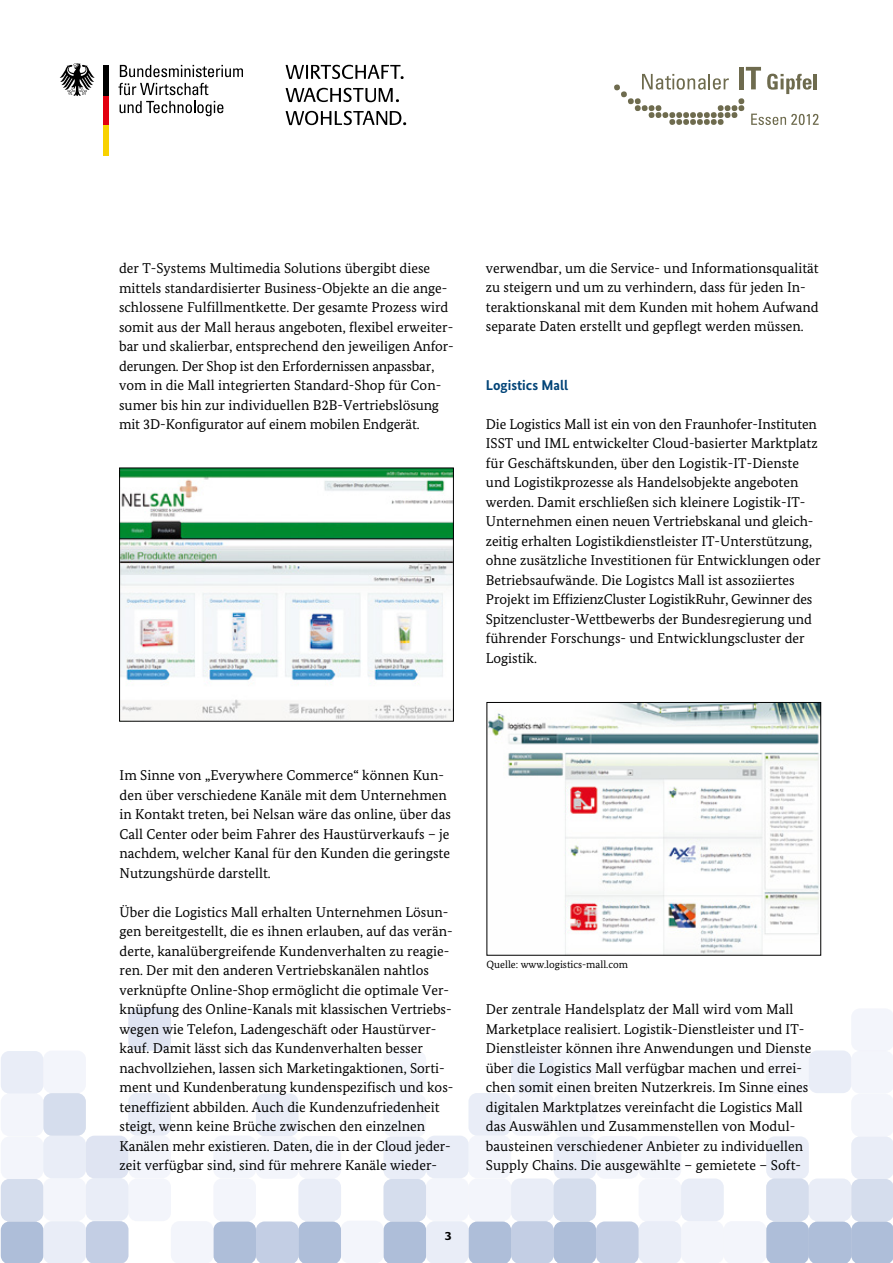
<style>
.page{position:relative;width:893px;height:1263px;background:#fff}
.page>*{position:absolute;margin:0;border:0;box-sizing:border-box;transform-origin:0 0}
.t1{font:14.25px/19.5px "Bundes Serif";color:#000}
.t2{font:700 14.25px "Bundes Sans";color:#004377}
.t3{font:700 12px "Neue Praxis";color:#000}
.t4{font:10.5px "Bundes Serif";color:#000}
</style>
<div class="page">
<div style="left:104px;top:125px;width:5px;height:30px;background:#f8d200"></div>
<div style="left:104px;top:95px;width:5px;height:30px;background:#e3000f"></div>
<div style="left:104px;top:65px;width:5px;height:30px;background:#000"></div>
<svg style="left:60px;top:63px;width:35px;height:33px"></svg>
<svg style="left:120px;top:65px;width:123px;height:12px"></svg>
<svg style="left:118px;top:83px;width:90px;height:12px"></svg>
<svg style="left:120px;top:101px;width:103px;height:15px"></svg>
<svg style="left:286px;top:65px;width:118px;height:14px"></svg>
<svg style="left:286px;top:88px;width:113px;height:14px"></svg>
<svg style="left:286px;top:111px;width:120px;height:14px"></svg>
<svg style="left:614px;top:67px;width:205px;height:58px"></svg>
<div style="left:1px;top:1221px;width:42px;height:42px;background:#aebed9"></div>
<div style="left:384px;top:1221px;width:42px;height:42px;background:#aebed9"></div>
<div style="left:469px;top:1221px;width:42px;height:42px;background:#aebed9"></div>
<div style="left:766px;top:1221px;width:127px;height:42px;background:#aebed9"></div>
<div style="left:86px;top:1221px;width:42px;height:42px;background:#c3cee4;border-radius:9px"></div>
<svg style="left:213px;top:1221px;width:128px;height:42px"></svg>
<div style="left:511px;top:1221px;width:43px;height:42px;background:#c3cee4;border-radius:9px"></div>
<svg style="left:554px;top:1221px;width:85px;height:42px"></svg>
<div style="left:1px;top:1179px;width:42px;height:42px;background:#d5dded;border-radius:9px"></div>
<div style="left:384px;top:1179px;width:42px;height:42px;background:#d5dded;border-radius:9px"></div>
<div style="left:851px;top:1179px;width:42px;height:42px;background:#d5dded;border-radius:9px"></div>
<div style="left:43px;top:1221px;width:43px;height:42px;background:#e9edf7;border-radius:9px"></div>
<div style="left:298px;top:1178px;width:43px;height:43px;background:#e9edf7;border-radius:9px"></div>
<div style="left:384px;top:1136px;width:42px;height:43px;background:#e9edf7;border-radius:9px"></div>
<div style="left:426px;top:1221px;width:43px;height:42px;background:#e9edf7;border-radius:9px"></div>
<div style="left:511px;top:1178px;width:43px;height:43px;background:#e9edf7;border-radius:9px"></div>
<div style="left:554px;top:1136px;width:42px;height:43px;background:#e9edf7;border-radius:9px"></div>
<div style="left:766px;top:1136px;width:43px;height:43px;background:#e9edf7;border-radius:9px"></div>
<div style="left:809px;top:1178px;width:42px;height:43px;background:#e9edf7;border-radius:9px"></div>
<div style="left:851px;top:1136px;width:42px;height:43px;background:#e9edf7;border-radius:9px"></div>
<div style="left:1px;top:1136px;width:42px;height:43px;background:#f0f2fa;border-radius:9px"></div>
<div style="left:128px;top:1178px;width:43px;height:43px;background:#f0f2fa;border-radius:9px"></div>
<div style="left:171px;top:1221px;width:42px;height:42px;background:#f0f2fa;border-radius:9px"></div>
<div style="left:213px;top:1178px;width:43px;height:43px;background:#f0f2fa;border-radius:9px"></div>
<div style="left:298px;top:1136px;width:43px;height:42px;background:#f0f2fa;border-radius:9px"></div>
<div style="left:384px;top:1094px;width:42px;height:42px;background:#f0f2fa;border-radius:9px"></div>
<div style="left:469px;top:1178px;width:42px;height:43px;background:#f0f2fa;border-radius:9px"></div>
<div style="left:554px;top:1094px;width:42px;height:42px;background:#f0f2fa;border-radius:9px"></div>
<div style="left:639px;top:1179px;width:42px;height:42px;background:#f0f2fa;border-radius:9px"></div>
<div style="left:851px;top:1094px;width:42px;height:42px;background:#f0f2fa;border-radius:9px"></div>
<div style="left:851px;top:1008px;width:42px;height:43px;background:#f0f2fa;border-radius:9px"></div>
<div style="left:86px;top:1136px;width:42px;height:42px;background:#dfe4f2;border-radius:9px"></div>
<div style="left:43px;top:1051px;width:43px;height:42px;background:#f0f2fa;border-radius:9px"></div>
<div style="left:128px;top:1008px;width:43px;height:42px;background:#dfe4f2;border-radius:9px"></div>
<div style="left:766px;top:1178px;width:43px;height:43px;background:#d5dded;border-radius:9px"></div>
<div style="left:554px;top:1178px;width:42px;height:43px;background:#d5dded;border-radius:9px"></div>
<div style="left:43px;top:1093px;width:43px;height:43px;background:#d5dded;border-radius:9px"></div>
<div style="left:809px;top:1050px;width:42px;height:43px;background:#e9edf7;border-radius:9px"></div>
<div style="left:681px;top:1178px;width:43px;height:43px;background:#e9edf7;border-radius:9px"></div>
<div style="left:639px;top:1221px;width:42px;height:42px;background:#e9edf7;border-radius:9px"></div>
<div style="left:511px;top:1050px;width:43px;height:43px;background:#e9edf7;border-radius:9px"></div>
<div style="left:469px;top:1093px;width:42px;height:42px;background:#e9edf7;border-radius:9px"></div>
<div style="left:426px;top:1136px;width:43px;height:42px;background:#e9edf7;border-radius:9px"></div>
<div style="left:256px;top:1093px;width:42px;height:43px;background:#e9edf7;border-radius:9px"></div>
<div style="left:128px;top:1093px;width:43px;height:42px;background:#e9edf7;border-radius:9px"></div>
<div style="left:86px;top:1178px;width:42px;height:43px;background:#e9edf7;border-radius:9px"></div>
<div style="left:43px;top:1136px;width:43px;height:42px;background:#e9edf7;border-radius:9px"></div>
<div style="left:1px;top:1051px;width:42px;height:42px;background:#e9edf7;border-radius:9px"></div>
<div style="left:851px;top:1051px;width:42px;height:42px;background:#f0f2fa;border-radius:9px"></div>
<div style="left:766px;top:1051px;width:43px;height:42px;background:#f0f2fa;border-radius:9px"></div>
<div style="left:724px;top:1221px;width:42px;height:42px;background:#f0f2fa;border-radius:9px"></div>
<div style="left:681px;top:1221px;width:43px;height:42px;background:#f0f2fa;border-radius:9px"></div>
<div style="left:639px;top:1136px;width:42px;height:42px;background:#f0f2fa;border-radius:9px"></div>
<div style="left:596px;top:1136px;width:43px;height:42px;background:#f0f2fa;border-radius:9px"></div>
<div style="left:554px;top:1051px;width:42px;height:42px;background:#f0f2fa;border-radius:9px"></div>
<div style="left:511px;top:1093px;width:43px;height:42px;background:#f0f2fa;border-radius:9px"></div>
<div style="left:469px;top:1135px;width:42px;height:43px;background:#f0f2fa;border-radius:9px"></div>
<div style="left:426px;top:1178px;width:43px;height:43px;background:#f0f2fa;border-radius:9px"></div>
<div style="left:383px;top:1051px;width:43px;height:42px;background:#f0f2fa;border-radius:9px"></div>
<div style="left:341px;top:1221px;width:42px;height:42px;background:#f0f2fa;border-radius:9px"></div>
<div style="left:256px;top:1136px;width:42px;height:42px;background:#f0f2fa;border-radius:9px"></div>
<div style="left:213px;top:1135px;width:43px;height:43px;background:#f0f2fa;border-radius:9px"></div>
<div style="left:128px;top:1135px;width:43px;height:43px;background:#f0f2fa;border-radius:9px"></div>
<div style="left:43px;top:1178px;width:43px;height:43px;background:#f0f2fa;border-radius:9px"></div>
<div style="left:1px;top:1093px;width:42px;height:43px;background:#f0f2fa;border-radius:9px"></div>
<img style="left:121px;top:470px;width:331px;height:250px">
<div style="left:119px;top:468px;width:335px;height:254px;border:1px solid #000"></div>
<img style="left:488px;top:704px;width:331px;height:250px">
<div style="left:486px;top:702px;width:335px;height:254px;border:1px solid #000"></div>
<p class="t1" style="left:119px;top:258px;width:336px">der T-Systems Multimedia Solutions übergibt diese mittels standardisierter Business-Objekte an die ange&shy;schlossene Fulfillmentkette. Der gesamte Prozess wird somit aus der Mall heraus angeboten, flexibel erweiter&shy;bar und skalierbar, entsprechend den jeweiligen Anfor&shy;derungen. Der Shop ist den Erfordernissen anpassbar, vom in die Mall integrierten Standard-Shop für Con&shy;sumer bis hin zur individuellen B2B-Vertriebslösung mit 3D-Konfigurator auf einem mobilen Endgerät.</p>
<p class="t1" style="left:486px;top:258px;width:334px">verwendbar, um die Service- und Informationsqualität zu steigern und um zu verhindern, dass für jeden In-- teraktionskanal mit dem Kunden mit hohem Aufwand separate Daten erstellt und gepflegt werden müssen.</p>
<p class="t2" style="left:486px;top:376px;width:84px">Logistics Mall</p>
<p class="t1" style="left:486px;top:414px;width:336px">Die Logistics Mall ist ein von den Fraunhofer-Instituten ISST und IML entwickelter Cloud-basierter Marktplatz für Geschäftskunden, über den Logistik-IT-Dienste und Logistikprozesse als Handelsobjekte angeboten werden. Damit erschließen sich kleinere Logistik-IT-Unternehmen einen neuen Vertriebskanal und gleich&shy;zeitig erhalten Logistikdienstleister IT-Unterstützung, ohne zusätzliche Investitionen für Entwicklungen oder Betriebsaufwände. Die Logistcs Mall ist assoziiertes Projekt im EffizienzCluster LogistikRuhr, Gewinner des Spitzencluster-Wettbewerbs der Bundesregierung und führender Forschungs- und Entwicklungscluster der Logistik.</p>
<p class="t1" style="left:120px;top:765px;width:333px">Im Sinne von „Everywhere Commerce“ können Kun&shy;den über verschiedene Kanäle mit dem Unternehmen in Kontakt treten, bei Nelsan wäre das online, über das Call Center oder beim Fahrer des Haustürverkaufs – je nachdem, welcher Kanal für den Kunden die geringste Nutzungshürde darstellt.</p>
<p class="t1" style="left:120px;top:902px;width:335px">Über die Logistics Mall erhalten Unternehmen Lösun&shy;gen bereitgestellt, die es ihnen erlauben, auf das verän&shy;derte, kanalübergreifende Kundenverhalten zu reagie&shy;ren. Der mit den anderen Vertriebskanälen nahtlos verknüpfte Online-Shop ermöglicht die optimale Ver&shy;knüpfung des Online-Kanals mit klassischen Vertriebs&shy;wegen wie Telefon, Ladengeschäft oder Haustürver&shy;kauf. Damit lässt sich das Kundenverhalten besser nachvollziehen, lassen sich Marketingaktionen, Sorti&shy;ment und Kundenberatung kundenspezifisch und kos&shy;teneffizient abbilden. Auch die Kundenzufriedenheit steigt, wenn keine Brüche zwischen den einzelnen Kanälen mehr existieren. Daten, die in der Cloud jeder-- zeit verfügbar sind, sind für mehrere Kanäle wieder-</p>
<p class="t3" style="left:445px;top:1229px;width:8px">3</p>
<p class="t4" style="left:486px;top:958px;width:143px">Quelle: www.logistics-mall.com</p>
<p class="t1" style="left:486px;top:999px;width:327px">Der zentrale Handelsplatz der Mall wird vom Mall Marketplace realisiert. Logistik-Dienstleister und IT-Dienstleister können ihre Anwendungen und Dienste über die Logistics Mall verfügbar machen und errei&shy;chen somit einen breiten Nutzerkreis. Im Sinne eines digitalen Marktplatzes vereinfacht die Logistics Mall das Auswählen und Zusammenstellen von Modul&shy;bausteinen verschiedener Anbieter zu individuellen Supply Chains. Die ausgewählte – gemietete – Soft-</p>
</div>
